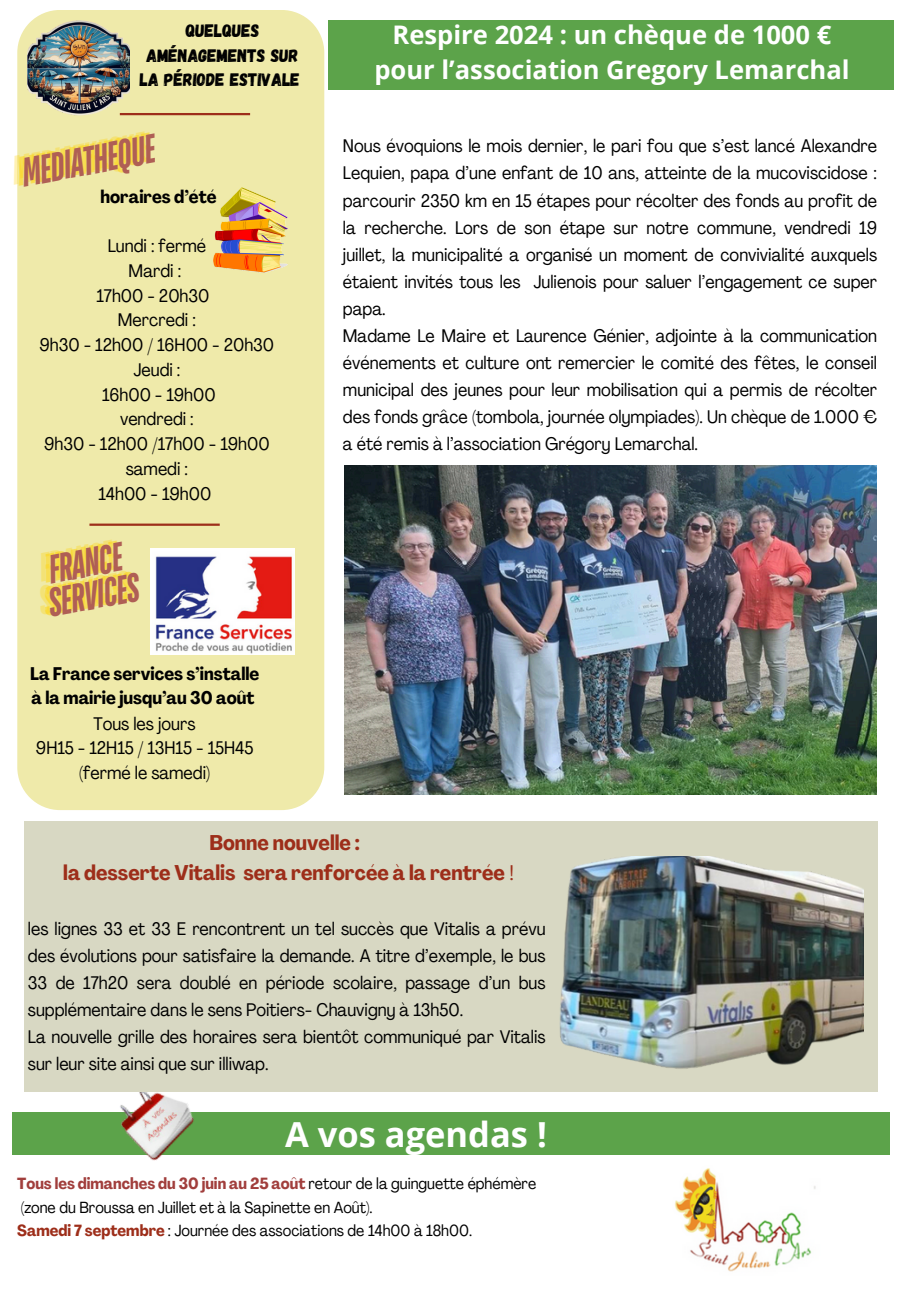
<style>
.page{position:relative;width:918px;height:1289px;background:#fff}
.page>*{position:absolute;margin:0;border:0;box-sizing:border-box;transform-origin:0 0}
.t1{font:italic 700 40.35px "TT Bluescreens";color:#af5f55}
.t2{font:italic 700 40.05px "TT Bluescreens";color:#af5f55}
.t3{font:700 34.5px "Open Sans";color:#fff}
.t4{font:700 25.65px/35.4px "Open Sans";color:#fff;text-align:center}
.t5{font:700 condensed 21px/30.3px "Agrandir";color:#9d2e1a;text-align:center}
.t6{font:condensed 18px/27px "Agrandir";color:#000;text-align:center}
.t7{font:700 condensed 18px/24.8px "Agrandir";color:#000}
.t8{font:18px/24.8px "Gagalin";color:#000;text-align:center}
.t9{font:condensed 15.9px "Agrandir";color:#000}
.t10{font:700 condensed 15.9px "Agrandir";color:#a13e3c}
.s1{font-weight:400}
.s2{font-weight:400;color:#000}
.s3{font-weight:700;color:#9d2e1a}
</style>
<div class="page">
<div style="left:329px;top:21px;width:564px;height:68px;background:#5ca34a"></div>
<img style="left:675px;top:1168px;width:141px;height:104px">
<div style="left:13px;top:1111px;width:876px;height:43px;background:#5ca34a"></div>
<img style="left:109px;top:1091px;width:98px;height:70px">
<div style="left:17px;top:10px;width:307px;height:800px;background:#efeaaa"></div>
<img style="left:345px;top:466px;width:532px;height:328px">
<img style="left:213px;top:187px;width:74px;height:86px">
<img style="left:27px;top:21px;width:103px;height:94px">
<hr style="left:120px;top:113px;width:130px;height:2px;background:#9d2e1a">
<img style="left:150px;top:548px;width:144px;height:106px">
<hr style="left:89px;top:523px;width:131px;height:2px;background:#9d2e1a">
<div style="left:24px;top:820px;width:854px;height:271px;background:#d8d8c3"></div>
<img style="left:559px;top:856px;width:305px;height:213px">
<h6 class="t8" style="left:140px;top:17px;width:161px">QUELQUES<br>AMÉNAGEMENTS SUR<br>LA PÉRIODE ESTIVALE</h6>
<p class="t1" style="left:17px;top:154px;width:137px;rotate:-10deg">MEDIATHEQUE</p>
<h6 class="t7" style="left:101px;top:186px;width:118px">horaires d’été</h6>
<p class="t6" style="left:40px;top:235px;width:236px;line-height:24.8px">Lundi : fermé<br>Mardi :<br>17h00 - 20h30<br>Mercredi :<br>9h30 - 12h00 / 16H00 - 20h30<br>Jeudi :<br>16h00 - 19h00<br>vendredi :<br>9h30 - 12h00 /17h00 - 19h00 samedi :<br>14h00 - 19h00</p>
<p class="t2" style="left:44px;top:551px;width:76px;rotate:-10deg">FRANCE</p>
<h2 class="t2" style="left:44px;top:584px;width:93px;rotate:-10deg">SERVICES</h2>
<p class="t7" style="left:30px;top:662px;width:231px">La France services s’installe à la mairie jusqu’au 30 août</p>
<p class="t6" style="left:36px;top:712px;width:219px;line-height:24.8px">Tous les jours<br>9H15 - 12H15 / 13H15 - 15H45 (fermé le samedi)</p>
<p class="t4" style="left:374px;top:16px;width:477px">Respire 2024 : un chèque de 1000 € pour l’association Gregory Lemarchal</p>
<h4 class="t6" style="left:343px;top:134px;width:536px;text-align:left">Nous évoquions le mois dernier, le pari fou que s’est lancé Alexandre Lequien, papa d’une enfant de 10 ans, atteinte de la mucoviscidose : parcourir 2350 km en 15 étapes pour récolter des fonds au profit de la recherche. Lors de son étape sur notre commune, vendredi 19 juillet, la municipalité a organisé un moment de convivialité auxquels étaient invités tous les Julienois pour saluer l’engagement ce super papa.<br>Madame Le Maire et Laurence Génier, adjointe à la communication événements et culture ont remercier le comité des fêtes, le conseil municipal des jeunes pour leur mobilisation qui a permis de récolter des fonds grâce (tombola, journée olympiades). Un chèque de 1.000 € a été remis à l’association Grégory Lemarchal.</h4>
<p class="t5" style="left:63px;top:829px;width:452px">Bonne nouvelle :<br>la desserte Vitalis sera renforcée à la rentrée <span class="s1">!</span></p>
<p class="t6" style="left:28px;top:917px;width:519px;text-align:left">les lignes 33 et 33 E rencontrent un tel succès que Vitalis a prévu des évolutions pour satisfaire la demande. A titre d’exemple, le bus 33 de 17h20 sera doublé en période scolaire, passage d’un bus supplémentaire dans le sens Poitiers- Chauvigny à 13h50.<br>La nouvelle grille des horaires sera bientôt communiqué par Vitalis sur leur site ainsi que sur illiwap.</p>
<h5 class="t3" style="left:285px;top:1109px;width:263px">A vos agendas !</h5>
<p class="t10" style="left:17px;top:1176px;width:520px">Tous les dimanches du 30 juin au 25 août <span class="s2">retour de la guinguette éphémère</span></p>
<h3 class="t9" style="left:21px;top:1200px;width:353px">(zone du Broussa en Juillet et à la Sapinette en Août).</h3>
<h6 class="t9" style="left:17px;top:1224px;width:456px"><span class="s3">Samedi 7 septembre</span> : Journée des associations de 14h00 à 18h00.</h6>
</div>
